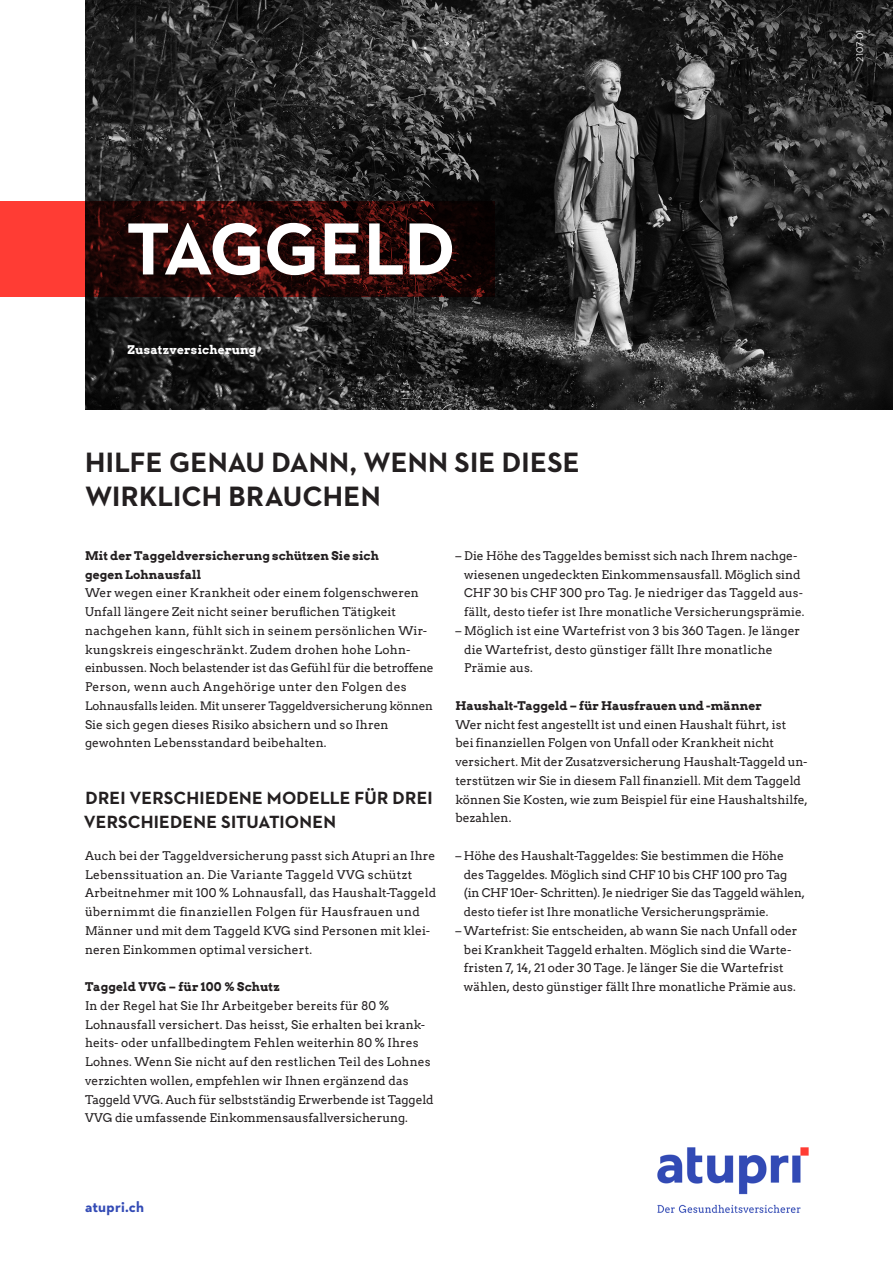
<style>
.page{position:relative;width:893px;height:1263px;background:#fff}
.page>*{position:absolute;margin:0;border:0;box-sizing:border-box;transform-origin:0 0}
._01_Haupttitel{font:700 75px "Neutraface 2 Text";letter-spacing:-.015em;color:#fff}
._02_Lead{font:700 28.5px/34.5px "Neutraface 2 Text";letter-spacing:.005em;color:#231f20}
._03_Titel{font:700 18px/24px "Neutraface 2 Text";letter-spacing:.01em;color:#231f20}
.t1{font:700 15px "Neutraface 2 Text";letter-spacing:.01em;color:#324ab5}
._04_Lauftext{font:12px/18.8px "Arvo";letter-spacing:.005em;color:#231f20}
._04_Lauftext-2{font:700 12px/18.8px "Arvo";letter-spacing:.005em;color:#231f20}
._04_Lauftext-3{font:700 12px "Arvo";letter-spacing:.015em;color:#fff}
._04_Lauftext-4{font:11.7px "Arvo";letter-spacing:-.005em;color:#231f20}
._09_Ausgabennummer{font:9.75px "Neutraface 2 Text";letter-spacing:-.01em;color:#fff}
.s1{font-size:11.7px}
</style>
<div class="page">
<img style="left:657px;top:1147px;width:152px;height:66px">
<img style="left:85px;top:0;width:808px;height:410px">
<svg style="left:0;top:201px;width:494px;height:96px;background:#4b110e"></svg>
<p class="_09_Ausgabennummer" style="left:854px;top:62px;width:33px;rotate:-90deg">2107-01</p>
<p class="_01_Haupttitel" style="left:126px;top:201px;width:331px">TAGGELD</p>
<p class="_04_Lauftext-3" style="left:128px;top:342px;width:130px">Zusatzversicherung</p>
<p class="_02_Lead" style="left:85px;top:444px;width:496px">HILFE GENAU DANN, WENN SIE DIESE<br>WIRKLICH BRAUCHEN</p>
<p class="_04_Lauftext-2" style="left:85px;top:546px;width:295px">Mit der Taggeldversicherung schützen Sie sich gegen Lohnausfall</p>
<p class="_04_Lauftext" style="left:85px;top:583px;width:350px">Wer wegen einer Krankheit oder einem folgenschweren Unfall längere Zeit nicht seiner beruflichen Tätigkeit nachgehen kann, fühlt sich in seinem persönlichen Wir&shy;kungskreis eingeschränkt. Zudem drohen hohe Lohn&shy;einbussen. Noch belastender ist das Gefühl für die betroffene Person, wenn auch Angehörige unter den Folgen des</p>
<p class="_04_Lauftext-4" style="left:85px;top:698px;width:349px">Lohnausfalls leiden. Mit unserer Taggeldversicherung können</p>
<p class="_04_Lauftext" style="left:85px;top:715px;width:305px">Sie sich gegen dieses Risiko absichern und so Ihren gewohnten Lebensstandard beibehalten.</p>
<p class="_03_Titel" style="left:84px;top:785px;width:350px">DREI VERSCHIEDENE MODELLE FÜR DREI<br>VERSCHIEDENE SITUATIONEN</p>
<p class="_04_Lauftext" style="left:85px;top:846px;width:353px">Auch bei der Taggeldversicherung passt sich Atupri an Ihre Lebenssituation an. Die Variante Taggeld VVG schützt Arbeitnehmer mit 100 % Lohnausfall, das Haushalt-Taggeld übernimmt die finanziellen Folgen für Hausfrauen und Männer und mit dem Taggeld KVG sind Personen mit klei&shy;neren Einkommen optimal versichert.</p>
<p class="_04_Lauftext-2" style="left:85px;top:977px;width:197px">Taggeld VVG – für 100 % Schutz</p>
<p class="_04_Lauftext" style="left:85px;top:996px;width:350px">In der Regel hat Sie Ihr Arbeitgeber bereits für 80 % Lohnausfall versichert. Das heisst, Sie erhalten bei krank&shy;heits- oder unfallbedingtem Fehlen weiterhin 80 % Ihres Lohnes. Wenn Sie nicht auf den restlichen Teil des Lohnes verzichten wollen, empfehlen wir Ihnen ergänzend das Taggeld VVG. Auch für selbstständig Erwerbende ist Taggeld VVG die umfassende Einkommensausfallversicherung.</p>
<p class="_04_Lauftext" style="left:464px;top:546px;width:340px;text-indent:-9px">– Die Höhe des Taggeldes bemisst sich nach Ihrem nachge&shy;wiesenen ungedeckten Einkommensausfall. Möglich sind<br>CHF 30 bis CHF 300 pro Tag. Je niedriger das Taggeld <span class="s1">aus-</span></p>
<p class="_04_Lauftext-4" style="left:464px;top:604px;width:342px">fällt, desto tiefer ist Ihre monatliche Versicherungsprämie.</p>
<p class="_04_Lauftext" style="left:464px;top:621px;width:338px;text-indent:-9px">– Möglich ist eine Wartefrist von 3 bis 360 Tagen. Je länger die Wartefrist, desto günstiger fällt Ihre monatliche<br>Prämie aus.</p>
<p class="_04_Lauftext-2" style="left:455px;top:696px;width:308px">Haushalt-Taggeld – für Hausfrauen und -männer</p>
<p class="_04_Lauftext" style="left:455px;top:715px;width:354px">Wer nicht fest angestellt ist und einen Haushalt führt, ist<br>bei finanziellen Folgen von Unfall oder Krankheit nicht versichert. Mit der Zusatzversicherung Haushalt-Taggeld un&shy;terstützen wir Sie in diesem Fall finanziell. Mit dem Taggeld können Sie Kosten, wie zum Beispiel für eine Haushaltshilfe, bezahlen.</p>
<p class="_04_Lauftext" style="left:464px;top:846px;width:343px;text-indent:-8px">– Höhe des Haushalt-Taggeldes: Sie bestimmen die Höhe des Taggeldes. Möglich sind CHF 10 bis CHF 100 pro Tag (in CHF 10er- Schritten). Je niedriger Sie das Taggeld <span class="s1">wählen,</span></p>
<p class="_04_Lauftext-4" style="left:464px;top:904px;width:306px">desto tiefer ist Ihre monatliche Versicherungsprämie.</p>
<p class="_04_Lauftext" style="left:455px;top:921px;width:343px;text-align:center">– Wartefrist: Sie entscheiden, ab wann Sie nach Unfall oder bei Krankheit Taggeld erhalten. Möglich sind die Warte&shy;fristen 7, 14, 21 oder 30 Tage. Je länger Sie die Wartefrist wählen, desto günstiger fällt Ihre monatliche Prämie aus.</p>
<p class="t1" style="left:85px;top:1197px;width:61px">atupri.ch</p>
</div>
